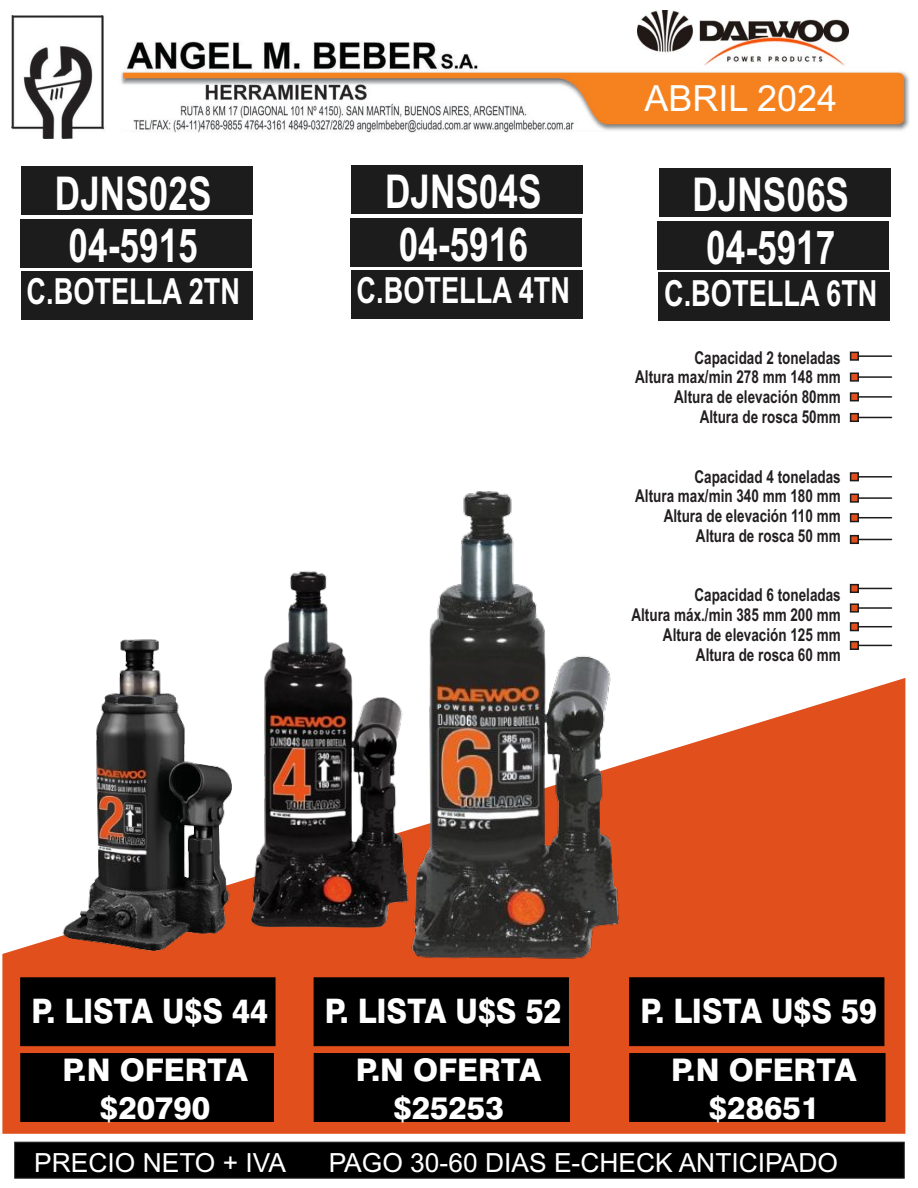
<style>
.page{position:relative;width:918px;height:1188px;background:#fff}
.page>*{position:absolute;margin:0;border:0;box-sizing:border-box;transform-origin:0 0}
.t1{font:700 46.65px/52.1px "Arial";color:#fff;scale:.76 1}
.t2{font:700 36px "Arial";color:#fff;scale:.76 1}
.t3{font:36px "Arial";color:#fff}
.t4{font:800 33.75px "Swiss 721 BT";color:#fff;scale:.9 1}
.t5{font:800 31.2px/37.3px "Swiss 721 BT";color:#fff;text-align:center}
.t6{font:26.4px "Arial";color:#fff}
.t7{font:700 17.7px/19.8px "Arial";color:#231f20;text-align:right;scale:.76 1}
</style>
<div class="page">
<svg style="left:2px;top:678px;width:903px;height:456px;background:#e36235"></svg>
<hr style="left:858px;top:588px;width:34px;height:1px;background:#1c1c1c">
<div style="left:850px;top:584px;width:9px;height:9px;background:#e04f1c;border:2px solid #1c1c1c"></div>
<hr style="left:858px;top:539px;width:34px;height:1px;background:#1c1c1c">
<div style="left:850px;top:535px;width:9px;height:9px;background:#e04f1c;border:2px solid #1c1c1c"></div>
<hr style="left:858px;top:517px;width:34px;height:1px;background:#1c1c1c">
<div style="left:850px;top:513px;width:9px;height:9px;background:#e04f1c;border:2px solid #1c1c1c"></div>
<hr style="left:858px;top:497px;width:34px;height:2px;background:#1c1c1c">
<div style="left:850px;top:494px;width:9px;height:9px;background:#e04f1c;border:2px solid #1c1c1c"></div>
<hr style="left:858px;top:476px;width:34px;height:2px;background:#1c1c1c">
<div style="left:850px;top:472px;width:9px;height:9px;background:#e04f1c;border:2px solid #1c1c1c"></div>
<hr style="left:858px;top:417px;width:34px;height:1px;background:#1c1c1c">
<div style="left:850px;top:413px;width:9px;height:9px;background:#e04f1c;border:2px solid #1c1c1c"></div>
<hr style="left:858px;top:396px;width:34px;height:2px;background:#1c1c1c">
<div style="left:850px;top:392px;width:9px;height:9px;background:#e04f1c;border:2px solid #1c1c1c"></div>
<hr style="left:858px;top:376px;width:34px;height:2px;background:#1c1c1c">
<div style="left:850px;top:373px;width:9px;height:9px;background:#e04f1c;border:2px solid #1c1c1c"></div>
<hr style="left:858px;top:355px;width:34px;height:2px;background:#1c1c1c">
<div style="left:850px;top:352px;width:9px;height:9px;background:#e04f1c;border:2px solid #1c1c1c"></div>
<div style="left:21px;top:166px;width:232px;height:49px;background:#1c1c1c"></div>
<img style="left:11px;top:15px;width:898px;height:123px">
<svg style="left:14px;top:1141px;width:891px;height:38px;background:#080808"></svg>
<div style="left:20px;top:1053px;width:254px;height:69px;background:#000"></div>
<img style="left:637px;top:11px;width:211px;height:54px">
<div style="left:20px;top:977px;width:256px;height:70px;background:#000"></div>
<div style="left:20px;top:220px;width:232px;height:48px;background:#1c1c1c"></div>
<hr style="left:858px;top:607px;width:34px;height:2px;background:#1c1c1c">
<div style="left:850px;top:603px;width:9px;height:10px;background:#e04f1c;border:2px solid #1c1c1c"></div>
<hr style="left:858px;top:626px;width:34px;height:1px;background:#1c1c1c">
<div style="left:850px;top:622px;width:9px;height:9px;background:#e04f1c;border:2px solid #1c1c1c"></div>
<div style="left:21px;top:272px;width:231px;height:48px;background:#1c1c1c"></div>
<div style="left:351px;top:165px;width:232px;height:48px;background:#1c1c1c"></div>
<div style="left:350px;top:218px;width:232px;height:48px;background:#1c1c1c"></div>
<div style="left:351px;top:270px;width:231px;height:49px;background:#1c1c1c"></div>
<div style="left:659px;top:168px;width:232px;height:48px;background:#1c1c1c"></div>
<div style="left:657px;top:221px;width:232px;height:48px;background:#1c1c1c"></div>
<div style="left:658px;top:272px;width:232px;height:49px;background:#1c1c1c"></div>
<img style="left:19px;top:639px;width:225px;height:323px">
<img style="left:236px;top:571px;width:139px;height:371px">
<hr style="left:858px;top:645px;width:34px;height:1px;background:#1c1c1c">
<div style="left:850px;top:641px;width:9px;height:9px;background:#e04f1c;border:2px solid #1c1c1c"></div>
<img style="left:375px;top:491px;width:291px;height:472px">
<div style="left:313px;top:1053px;width:257px;height:69px;background:#000"></div>
<div style="left:313px;top:977px;width:256px;height:70px;background:#000"></div>
<div style="left:629px;top:1053px;width:257px;height:69px;background:#000"></div>
<div style="left:629px;top:977px;width:256px;height:69px;background:#000"></div>
<h1 class="t1" style="left:55px;top:172px;width:207px">DJNS02S<br>04-5915</h1>
<h2 class="t2" style="left:26px;top:278px;width:283px">C.BOTELLA 2TN</h2>
<h1 class="t1" style="left:385px;top:170px;width:207px">DJNS04S<br>04-5916</h1>
<h2 class="t2" style="left:357px;top:277px;width:283px">C.BOTELLA 4TN</h2>
<h2 class="t3" style="left:645px;top:85px;width:194px">ABRIL 2024</h2>
<h1 class="t1" style="left:693px;top:173px;width:207px">DJNS06S<br>04-5917</h1>
<h2 class="t2" style="left:664px;top:280px;width:283px">C.BOTELLA 6TN</h2>
<p class="t7" style="left:635px;top:349px;width:272px">Capacidad 2 toneladas<br>Altura max/min 278 mm 148 mm<br>Altura de elevación 80mm<br>Altura de rosca 50mm</p>
<p class="t7" style="left:635px;top:468px;width:272px">Capacidad 4 toneladas<br>Altura max/min 340 mm 180 mm<br>Altura de elevación 110 mm<br>Altura de rosca 50 mm</p>
<p class="t7" style="left:631px;top:587px;width:277px">Capacidad 6 toneladas<br>Altura máx./min 385 mm 200 mm<br>Altura de elevación 125 mm<br>Altura de rosca 60 mm</p>
<h3 class="t4" style="left:32px;top:997px;width:264px">P. LISTA U$S 44</h3>
<h3 class="t5" style="left:62px;top:1055px;width:187px">P.N OFERTA $20790</h3>
<h3 class="t4" style="left:325px;top:997px;width:264px">P. LISTA U$S 52</h3>
<h3 class="t5" style="left:356px;top:1055px;width:187px">P.N OFERTA $25253</h3>
<h3 class="t4" style="left:640px;top:997px;width:264px">P. LISTA U$S 59</h3>
<h3 class="t5" style="left:671px;top:1054px;width:187px">P.N OFERTA $28651</h3>
<h3 class="t6" style="left:34px;top:1152px;width:253px">PRECIO NETO + IVA</h3>
<h3 class="t6" style="left:329px;top:1152px;width:511px">PAGO 30-60 DIAS E-CHECK ANTICIPADO</h3>
</div>
